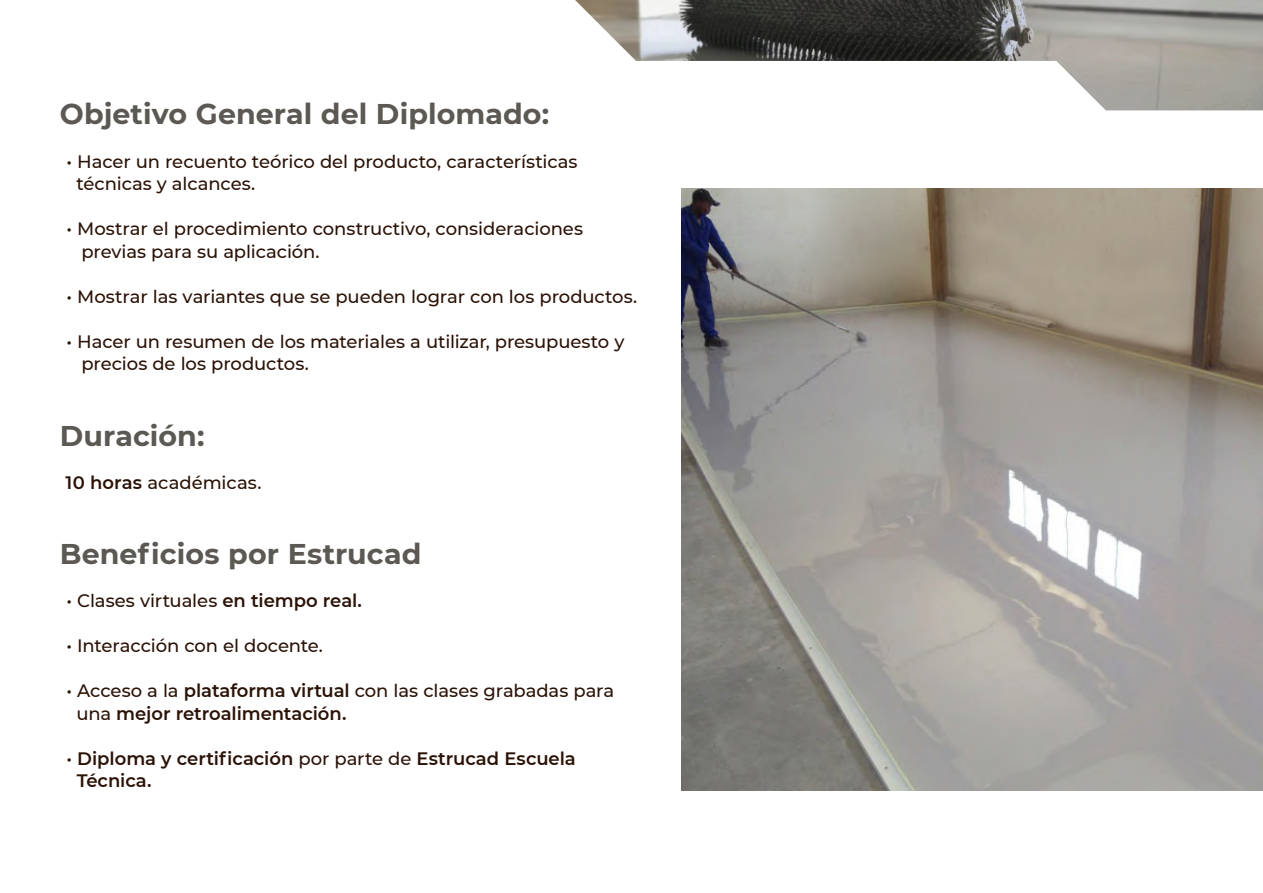
<style>
.page{position:relative;width:1263px;height:893px;background:#fff}
.page>*{position:absolute;margin:0;border:0;box-sizing:border-box;transform-origin:0 0}
.t1{font:700 28.5px "Montserrat";letter-spacing:.005em;color:#5c5954}
.t2{font:500 18px/22.5px "Montserrat";letter-spacing:-.005em;color:#2b1206}
.t3{font:600 18px/22.5px "Montserrat";color:#2b1206}
.s1{font-weight:600}
.s2{font-weight:500}
</style>
<div class="page">
<img style="left:575px;top:0;width:688px;height:110px">
<img style="left:682px;top:188px;width:581px;height:602px">
<h1 class="t1" style="left:60px;top:94px;width:491px">Objetivo General del Diplomado:</h1>
<p class="t2" style="left:76px;top:149px;width:503px;text-indent:-10px">• Hacer un recuento teórico del producto, características técnicas y alcances.</p>
<p class="t2" style="left:81px;top:217px;width:503px;text-indent:-15px">• Mostrar el procedimiento constructivo, consideraciones previas para su aplicación.</p>
<p class="t2" style="left:67px;top:284px;width:572px">• Mostrar las variantes que se pueden lograr con los productos.</p>
<p class="t2" style="left:81px;top:329px;width:545px;text-indent:-15px">• Hacer un resumen de los materiales a utilizar, presupuesto y precios de los productos.</p>
<h1 class="t1" style="left:60px;top:415px;width:146px">Duración:</h1>
<p class="t2" style="left:66px;top:470px;width:197px"><span class="s1">10 horas</span> académicas.</p>
<h1 class="t1" style="left:60px;top:533px;width:363px">Beneficios por Estrucad</h1>
<p class="t2" style="left:67px;top:589px;width:297px">• Clases virtuales <span class="s1">en tiempo real.</span></p>
<p class="t2" style="left:67px;top:634px;width:258px">• Interacción con el docente.</p>
<p class="t3" style="left:76px;top:679px;width:539px;text-indent:-10px"><span class="s2">• Acceso a la</span> plataforma virtual <span class="s2">con las clases grabadas para una</span> mejor retroalimentación.</p>
<p class="t3" style="left:77px;top:746px;width:501px;text-indent:-10px"><span class="s2">•</span> Diploma y certificación <span class="s2">por parte de</span> Estrucad Escuela<br>Técnica.</p>
</div>
